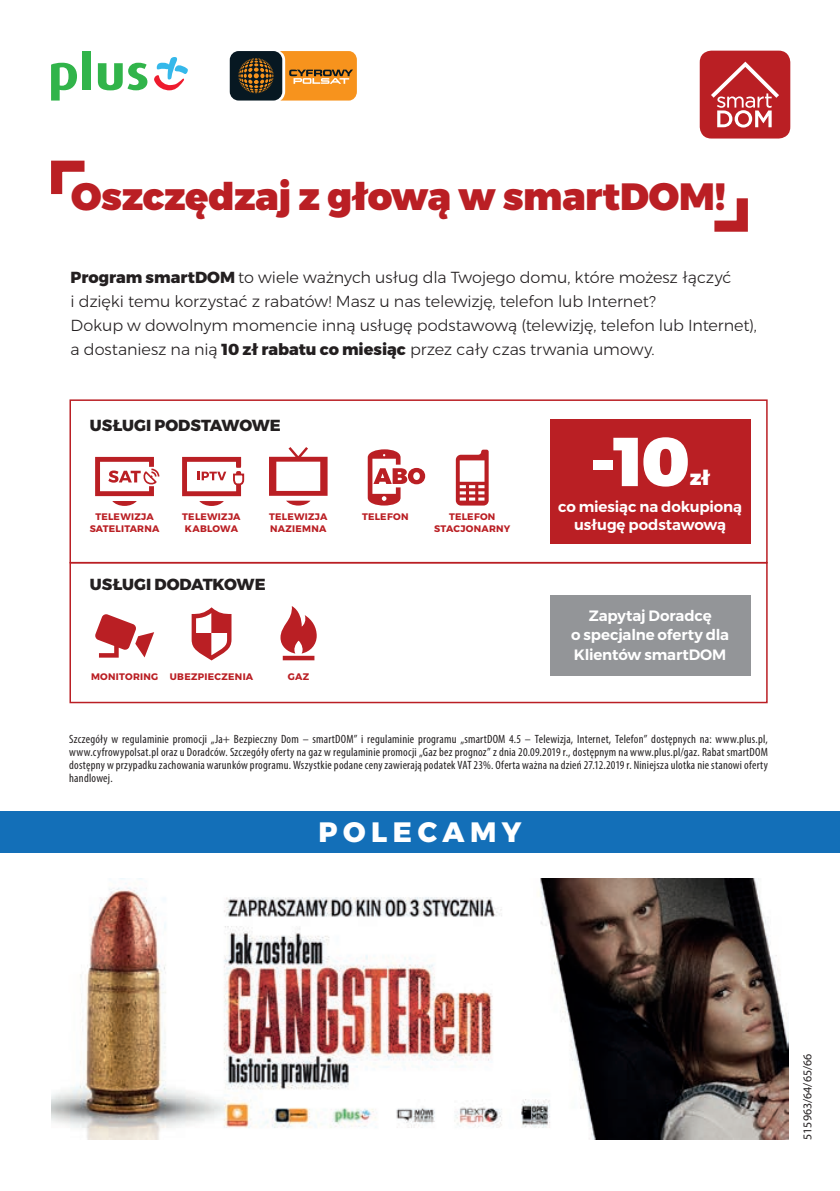
<style>
.page{position:relative;width:840px;height:1191px;background:#fff}
.page>*{position:absolute;margin:0;border:0;box-sizing:border-box;transform-origin:0 0}
.t1{font:900 69px "Montserrat";color:#fff}
.t2{font:900 38px "Montserrat";letter-spacing:-.01em;color:#ba1f24}
.t3{font:800 28px "Montserrat";letter-spacing:.2em;color:#fff}
.t4{font:900 20.6px "Montserrat";color:#fff}
.t5{font:300 16px/24px "Montserrat";letter-spacing:-.005em;color:#231f20}
.t6{font:800 16px "Montserrat";letter-spacing:-.005em;color:#231f20}
.t7{font:600 15px/19.4px "Montserrat";letter-spacing:-.01em;color:#fff;text-align:center}
.t8{font:condensed 12px/13px "Myriad Pro";letter-spacing:.02em;color:#231f20;text-align:justify}
.t9{font:12px "Myriad Pro";color:#231f20}
.t10{font:700 9.6px "Montserrat";letter-spacing:.03em;color:#ba1f24}
.t11{font:700 9.4px/11.4px "Montserrat";letter-spacing:.03em;color:#ba1f24;text-align:center}
.s1{font-weight:800}
</style>
<div class="page">
<svg style="left:51px;top:160px;width:34px;height:35px"></svg>
<svg style="left:714px;top:198px;width:34px;height:34px"></svg>
<svg style="left:229px;top:51px;width:128px;height:50px"></svg>
<svg style="left:51px;top:63px;width:26px;height:38px"></svg>
<div style="left:83px;top:51px;width:8px;height:39px;background:#31b44a"></div>
<svg style="left:98px;top:63px;width:49px;height:27px"></svg>
<svg style="left:154px;top:57px;width:34px;height:34px"></svg>
<div style="left:699px;top:51px;width:90px;height:87px;background:#ba1f24;border-radius:12px"></div>
<svg style="left:711px;top:62px;width:67px;height:66px"></svg>
<div style="left:69px;top:399px;width:698px;height:164px;border:2px solid #ba1f24"></div>
<div style="left:69px;top:562px;width:698px;height:141px;border:2px solid #ba1f24"></div>
<div style="left:549px;top:595px;width:201px;height:81px;background:#939598"></div>
<svg style="left:191px;top:607px;width:40px;height:53px"></svg>
<svg style="left:95px;top:614px;width:59px;height:43px"></svg>
<svg style="left:280px;top:606px;width:36px;height:54px"></svg>
<div style="left:549px;top:419px;width:201px;height:125px;background:#ba1f24"></div>
<svg style="left:455px;top:449px;width:33px;height:56px"></svg>
<svg style="left:269px;top:447px;width:58px;height:58px"></svg>
<svg style="left:182px;top:457px;width:63px;height:49px"></svg>
<svg style="left:95px;top:457px;width:65px;height:49px"></svg>
<svg style="left:367px;top:449px;width:58px;height:56px"></svg>
<img style="left:51px;top:878px;width:737px;height:262px">
<div style="left:0;top:811px;width:839px;height:42px;background:#136fb8"></div>
<h2 class="t2" style="left:71px;top:165px;width:656px">Oszczędzaj z głową w smartDOM!</h2>
<p class="t5" style="left:71px;top:265px;width:687px"><span class="s1">Program smartDOM</span> to wiele ważnych usług dla Twojego domu, które możesz łączyć<br>i dzięki temu korzystać z rabatów! Masz u nas telewizję, telefon lub Internet?<br>Dokup w dowolnym momencie inną usługę podstawową (telewizję, telefon lub Internet), a dostaniesz na nią <span class="s1">10 zł rabatu co miesiąc</span> przez cały czas trwania umowy.</p>
<h3 class="t6" style="left:90px;top:412px;width:192px">USŁUGI PODSTAWOWE</h3>
<p class="t11" style="left:90px;top:511px;width:71px">TELEWIZJA<br>SATELITARNA</p>
<p class="t10" style="left:362px;top:509px;width:48px">TELEFON</p>
<p class="t11" style="left:182px;top:511px;width:60px;text-align:left">TELEWIZJA<br>KABLOWA</p>
<p class="t11" style="left:269px;top:511px;width:60px;text-align:left">TELEWIZJA<br>NAZIEMNA</p>
<p class="t11" style="left:434px;top:511px;width:78px">TELEFON<br>STACJONARNY</p>
<h3 class="t6" style="left:90px;top:572px;width:177px">USŁUGI DODATKOWE</h3>
<p class="t11" style="left:91px;top:671px;width:163px">MONITORING UBEZPIECZENIA</p>
<p class="t10" style="left:288px;top:669px;width:23px">GAZ</p>
<h1 class="t1" style="left:589px;top:405px;width:101px">-10</h1>
<h3 class="t4" style="left:689px;top:460px;width:22px">zł</h3>
<p class="t7" style="left:558px;top:498px;width:185px;line-height:18px">co miesiąc na dokupioną usługę podstawową</p>
<p class="t7" style="left:571px;top:606px;width:159px">Zapytaj Doradcę<br>o specjalne oferty dla<br>Klientów smartDOM</p>
<p class="t8" style="left:69px;top:732px;width:699px">Szczegóły w regulaminie promocji „Ja+ Bezpieczny Dom – smartDOM” i regulaminie programu „smartDOM 4.5 – Telewizja, Internet, Telefon” dostępnych na: www.plus.pl, www.cyfrowypolsat.pl oraz u Doradców. Szczegóły oferty na gaz w regulaminie promocji „Gaz bez prognoz” z dnia 20.09.2019 r., dostępnym na www.plus.pl/gaz. Rabat smartDOM dostępny w przypadku zachowania warunków programu. Wszystkie podane ceny zawierają podatek VAT 23%. Oferta ważna na dzień 27.12.2019 r. Niniejsza ulotka nie stanowi oferty handlowej.</p>
<h3 class="t3" style="left:318px;top:809px;width:204px">POLECAMY</h3>
<p class="t9" style="left:799px;top:1140px;width:88px;rotate:-90deg">515963/64/65/66</p>
</div>
